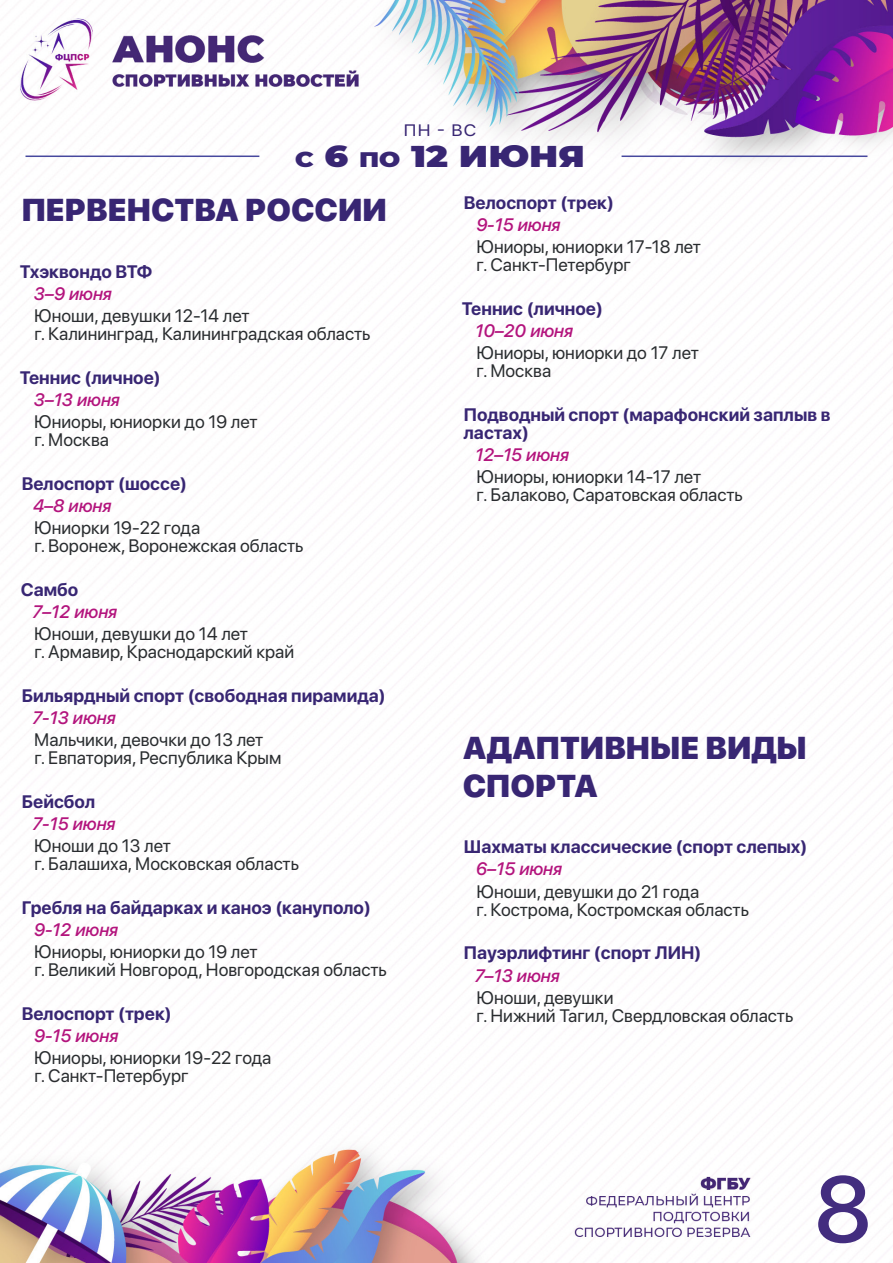
<style>
.page{position:relative;width:893px;height:1263px;background:#fff}
.page>*{position:absolute;margin:0;border:0;box-sizing:border-box;transform-origin:0 0}
.t1{font:500 93px "SF Pro Display";color:#432d7f}
.Анонс_Заголовок{font:900 31.5px/37.8px "SF Pro Display";color:#382673}
.t2{font:900 30px "Montserrat";color:#382673;scale:1.2 1}
.Анонсы_текст{font:18px "SF Pro Display";color:#292c2f}
.Анонсы_подзаголовок{font:700 18px/18px "SF Pro Display";color:#382673}
.Анонсы_даты{font:italic 500 18px "SF Pro Display";color:#b3147d}
.t3{font:16.5px "SF Pro Display";color:#382673;scale:1.09 1}
.s1{font-size:21px}
</style>
<div class="page">
<img style="left:0;top:0;width:893px;height:1263px">
<hr style="left:26px;top:156px;width:233px;height:1px;background:#47489e">
<hr style="left:622px;top:156px;width:245px;height:1px;background:#47489e">
<p class="t3" style="left:404px;top:118px;width:68px">ПН - ВС</p>
<h3 class="t2" style="left:295px;top:134px;width:243px"><span class="s1">С</span> 6 <span class="s1">ПО</span> 12 ИЮНЯ</h3>
<p class="Анонс_Заголовок" style="left:22px;top:190px;width:367px">ПЕРВЕНСТВА РОССИИ</p>
<p class="Анонсы_подзаголовок" style="left:20px;top:261px;width:134px">Тхэквондо ВТФ</p>
<p class="Анонсы_даты" style="left:33px;top:281px;width:80px">3–9 июня</p>
<p class="Анонсы_текст" style="left:34px;top:303px;width:217px">Юноши, девушки 12-14 лет</p>
<p class="Анонсы_текст" style="left:34px;top:321px;width:338px">г. Калининград, Калининградская область</p>
<p class="Анонсы_подзаголовок" style="left:20px;top:367px;width:143px">Теннис (личное)</p>
<p class="Анонсы_даты" style="left:33px;top:387px;width:88px">3–13 июня</p>
<p class="Анонсы_текст" style="left:34px;top:409px;width:225px">Юниоры, юниорки до 19 лет</p>
<p class="Анонсы_текст" style="left:34px;top:427px;width:76px">г. Москва</p>
<p class="Анонсы_подзаголовок" style="left:22px;top:473px;width:167px">Велоспорт (шоссе)</p>
<p class="Анонсы_даты" style="left:33px;top:493px;width:80px">4–8 июня</p>
<p class="Анонсы_текст" style="left:34px;top:515px;width:167px">Юниорки 19-22 года</p>
<p class="Анонсы_текст" style="left:34px;top:533px;width:271px">г. Воронеж, Воронежская область</p>
<p class="Анонсы_подзаголовок" style="left:21px;top:579px;width:59px">Самбо</p>
<p class="Анонсы_даты" style="left:32px;top:599px;width:86px">7–12 июня</p>
<p class="Анонсы_текст" style="left:34px;top:621px;width:215px">Юноши, девушки до 14 лет</p>
<p class="Анонсы_текст" style="left:34px;top:639px;width:261px">г. Армавир, Краснодарский край</p>
<p class="Анонсы_подзаголовок" style="left:22px;top:685px;width:365px">Бильярдный спорт (свободная пирамида)</p>
<p class="Анонсы_даты" style="left:32px;top:705px;width:85px">7-13 июня</p>
<p class="Анонсы_текст" style="left:34px;top:727px;width:231px">Мальчики, девочки до 13 лет</p>
<p class="Анонсы_текст" style="left:34px;top:745px;width:249px">г. Евпатория, Республика Крым</p>
<p class="Анонсы_подзаголовок" style="left:22px;top:791px;width:75px">Бейсбол</p>
<p class="Анонсы_даты" style="left:32px;top:811px;width:84px">7-15 июня</p>
<p class="Анонсы_текст" style="left:34px;top:833px;width:138px">Юноши до 13 лет</p>
<p class="Анонсы_текст" style="left:34px;top:851px;width:266px">г. Балашиха, Московская область</p>
<p class="Анонсы_подзаголовок" style="left:22px;top:897px;width:351px">Гребля на байдарках и каноэ (кануполо)</p>
<p class="Анонсы_даты" style="left:34px;top:917px;width:86px">9-12 июня</p>
<p class="Анонсы_текст" style="left:34px;top:939px;width:225px">Юниоры, юниорки до 19 лет</p>
<p class="Анонсы_текст" style="left:34px;top:957px;width:354px">г. Великий Новгород, Новгородская область</p>
<p class="Анонсы_подзаголовок" style="left:22px;top:1004px;width:152px">Велоспорт (трек)</p>
<p class="Анонсы_даты" style="left:34px;top:1023px;width:86px">9-15 июня</p>
<p class="Анонсы_текст" style="left:34px;top:1045px;width:239px">Юниоры, юниорки 19-22 года</p>
<p class="Анонсы_текст" style="left:34px;top:1063px;width:156px">г. Санкт-Петербург</p>
<p class="Анонсы_подзаголовок" style="left:464px;top:192px;width:152px">Велоспорт (трек)</p>
<p class="Анонсы_даты" style="left:476px;top:212px;width:86px">9-15 июня</p>
<p class="Анонсы_текст" style="left:477px;top:234px;width:226px">Юниоры, юниорки 17-18 лет</p>
<p class="Анонсы_текст" style="left:477px;top:252px;width:156px">г. Санкт-Петербург</p>
<p class="Анонсы_подзаголовок" style="left:462px;top:298px;width:143px">Теннис (личное)</p>
<p class="Анонсы_даты" style="left:475px;top:318px;width:99px">10–20 июня</p>
<p class="Анонсы_текст" style="left:477px;top:340px;width:224px">Юниоры, юниорки до 17 лет</p>
<p class="Анонсы_текст" style="left:477px;top:358px;width:76px">г. Москва</p>
<p class="Анонсы_подзаголовок" style="left:464px;top:404px;width:368px">Подводный спорт (марафонский заплыв в ластах)</p>
<p class="Анонсы_даты" style="left:475px;top:442px;width:95px">12–15 июня</p>
<p class="Анонсы_текст" style="left:477px;top:464px;width:226px">Юниоры, юниорки 14-17 лет</p>
<p class="Анонсы_текст" style="left:477px;top:482px;width:268px">г. Балаково, Саратовская область</p>
<p class="Анонс_Заголовок" style="left:463px;top:728px;width:346px">АДАПТИВНЫЕ ВИДЫ<br>СПОРТА</p>
<p class="Анонсы_подзаголовок" style="left:464px;top:837px;width:345px">Шахматы классические (спорт слепых)</p>
<p class="Анонсы_даты" style="left:476px;top:856px;width:88px">6–15 июня</p>
<p class="Анонсы_текст" style="left:477px;top:878px;width:224px">Юноши, девушки до 21 года</p>
<p class="Анонсы_текст" style="left:477px;top:896px;width:274px">г. Кострома, Костромская область</p>
<p class="Анонсы_подзаголовок" style="left:464px;top:943px;width:239px">Пауэрлифтинг (спорт ЛИН)</p>
<p class="Анонсы_даты" style="left:474px;top:962px;width:86px">7–13 июня</p>
<p class="Анонсы_текст" style="left:477px;top:984px;width:138px">Юноши, девушки</p>
<p class="Анонсы_текст" style="left:477px;top:1002px;width:318px">г. Нижний Тагил, Свердловская область</p>
<h1 class="t1" style="left:814px;top:1142px;width:59px">8</h1>
</div>
